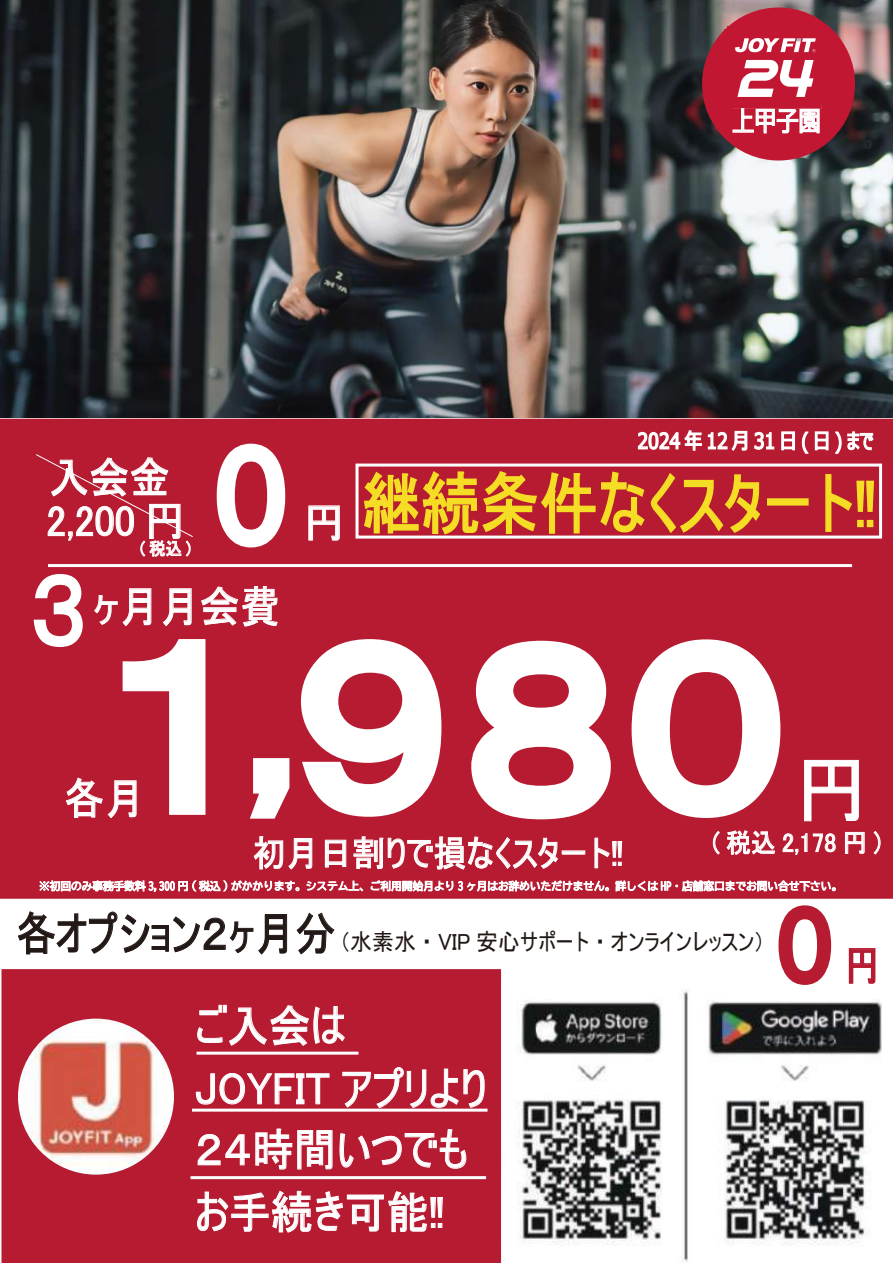
<style>
.page{position:relative;width:893px;height:1263px;background:#fff}
.page>*{position:absolute;margin:0;border:0;box-sizing:border-box;transform-origin:0 0}
.t1{font:237.9px "MS UI Gothic";color:#fff}
.t2{font:140.1px "MS UI Gothic";color:#fff;scale:.77 1}
.t3{font:106.95px "MS UI Gothic";color:#b61b31;scale:.77 1}
.t4{font:100.65px "MS UI Gothic";color:#fff;scale:.87 1}
.t5{font:76.05px "MS UI Gothic";color:#fff;scale:.94 1}
.t6{font:67.35px "MS UI Gothic";color:#f4dd24;scale:.87 1}
.t7{font:49.8px "MS UI Gothic";color:#fff;scale:.94 1}
.t8{font:44.85px/62.1px "MS UI Gothic";color:#fff;scale:.94 1}
.t9{font:43.05px/43.5px "MS UI Gothic";color:#fff;scale:.94 1}
.t10{font:43.05px "MS UI Gothic";color:#b61b31;scale:.77 1}
.t11{font:35.4px "MS UI Gothic";color:#fff;scale:.94 1}
.t12{font:27.45px "Meiryo UI";color:#fff;scale:.81 1}
.t13{font:26.4px "MS UI Gothic";color:#fff;scale:.94 1}
.t14{font:23.4px "MS UI Gothic";color:#221815;scale:.94 1}
.t15{font:17.4px "MS UI Gothic";color:#fff;scale:.94 1}
.s1{font-size:46.05px}
</style>
<div class="page">
<div style="left:0;top:419px;width:893px;height:480px;background:#b61b31"></div>
<svg style="left:363px;top:470px;width:398px;height:64px;background:#c13f2e"></svg>
<div style="left:767px;top:498px;width:42px;height:8px;border:2px solid #f4dd24"></div>
<svg style="left:825px;top:473px;width:50px;height:60px;background:#c03c2e"></svg>
<svg style="left:213px;top:440px;width:76px;height:111px"></svg>
<svg style="left:308px;top:505px;width:32px;height:36px"></svg>
<hr style="left:48px;top:564px;width:804px;height:3px;background:#fff">
<svg style="left:873px;top:830px;width:8px;height:25px"></svg>
<svg style="left:35px;top:454px;width:159px;height:103px;background:#be374a"></svg>
<div style="left:356px;top:464px;width:526px;height:74px;border:3px solid #fff"></div>
<svg style="left:18px;top:911px;width:269px;height:44px"></svg>
<svg style="left:296px;top:912px;width:39px;height:43px"></svg>
<svg style="left:637px;top:429px;width:237px;height:26px"></svg>
<svg style="left:32px;top:572px;width:833px;height:322px"></svg>
<img style="left:0;top:0;width:892px;height:418px">
<div style="left:702px;top:8px;width:153px;height:152px;background:#c11732;border-radius:50%"></div>
<svg style="left:732px;top:113px;width:88px;height:21px"></svg>
<img style="left:724px;top:22px;width:103px;height:91px">
<div style="left:723px;top:33px;width:9px;height:75px;background:#c11732"></div>
<div style="left:728px;top:26px;width:96px;height:11px;background:#c11732"></div>
<div style="left:818px;top:30px;width:11px;height:72px;background:#c11732"></div>
<img style="left:501px;top:972px;width:381px;height:291px">
<svg style="left:775px;top:905px;width:59px;height:83px"></svg>
<svg style="left:848px;top:948px;width:28px;height:36px"></svg>
<div style="left:2px;top:969px;width:499px;height:294px;background:#b61b31"></div>
<img style="left:18px;top:1019px;width:156px;height:156px;border-radius:50%">
<div style="left:18px;top:1157px;width:23px;height:18px;background:#b61b31"></div>
<svg style="left:197px;top:1004px;width:148px;height:42px;background:#c03b4e"></svg>
<svg style="left:196px;top:1073px;width:134px;height:32px;background:#c13e51"></svg>
<svg style="left:342px;top:1067px;width:142px;height:41px;background:#bf394c"></svg>
<svg style="left:197px;top:1128px;width:136px;height:42px;background:#c34658"></svg>
<svg style="left:339px;top:1129px;width:128px;height:40px;background:#bf374b"></svg>
<svg style="left:197px;top:1190px;width:246px;height:43px;background:#c34456"></svg>
<hr style="left:196px;top:1052px;width:162px;height:3px;background:#fff">
<hr style="left:192px;top:1109px;width:296px;height:3px;background:#fff">
<hr style="left:190px;top:1176px;width:296px;height:3px;background:#fff">
<p class="t12" style="left:732px;top:102px;width:111px">上甲子園</p>
<h3 class="t9" style="left:46px;top:455px;width:149px">入会金<br>2,200 円</h3>
<h2 class="t2" style="left:214px;top:424px;width:98px">０</h2>
<p class="t15" style="left:140px;top:540px;width:55px">(税込)</p>
<h3 class="t9" style="left:304px;top:500px;width:44px">円</h3>
<h3 class="t6" style="left:362px;top:469px;width:593px">継続条件なくスタート‼</h3>
<h3 class="t4" style="left:29px;top:559px;width:70px">３</h3>
<h3 class="t9" style="left:93px;top:584px;width:201px">ヶ月月会費</h3>
<h1 class="t1" style="left:97px;top:606px;width:693px">１,９８０</h1>
<h3 class="t9" style="left:64px;top:776px;width:87px">各月</h3>
<h3 class="t5" style="left:796px;top:751px;width:77px">円</h3>
<h3 class="t11" style="left:252px;top:835px;width:396px">初月日割りで損なくスタート‼</h3>
<p class="t13" style="left:712px;top:829px;width:181px">( 税込 2,178 円 )</p>
<p class="t14" style="left:16px;top:930px;width:798px"><span class="s1">各オプション２ヶ月分</span>（水素水・ VIP 安心サポート・オンラインレッスン）</p>
<h3 class="t8" style="left:195px;top:994px;width:312px">ご入会は<br>JOYFIT アプリより<br>２４時間いつでもお手続き可能‼</h3>
<h3 class="t7" style="left:278px;top:1080px;width:163px">24 時間</h3>
<h3 class="t7" style="left:290px;top:1095px;width:163px">24 時間</h3>
<h3 class="t3" style="left:777px;top:890px;width:75px">０</h3>
<h3 class="t10" style="left:846px;top:943px;width:45px">円</h3>
</div>
